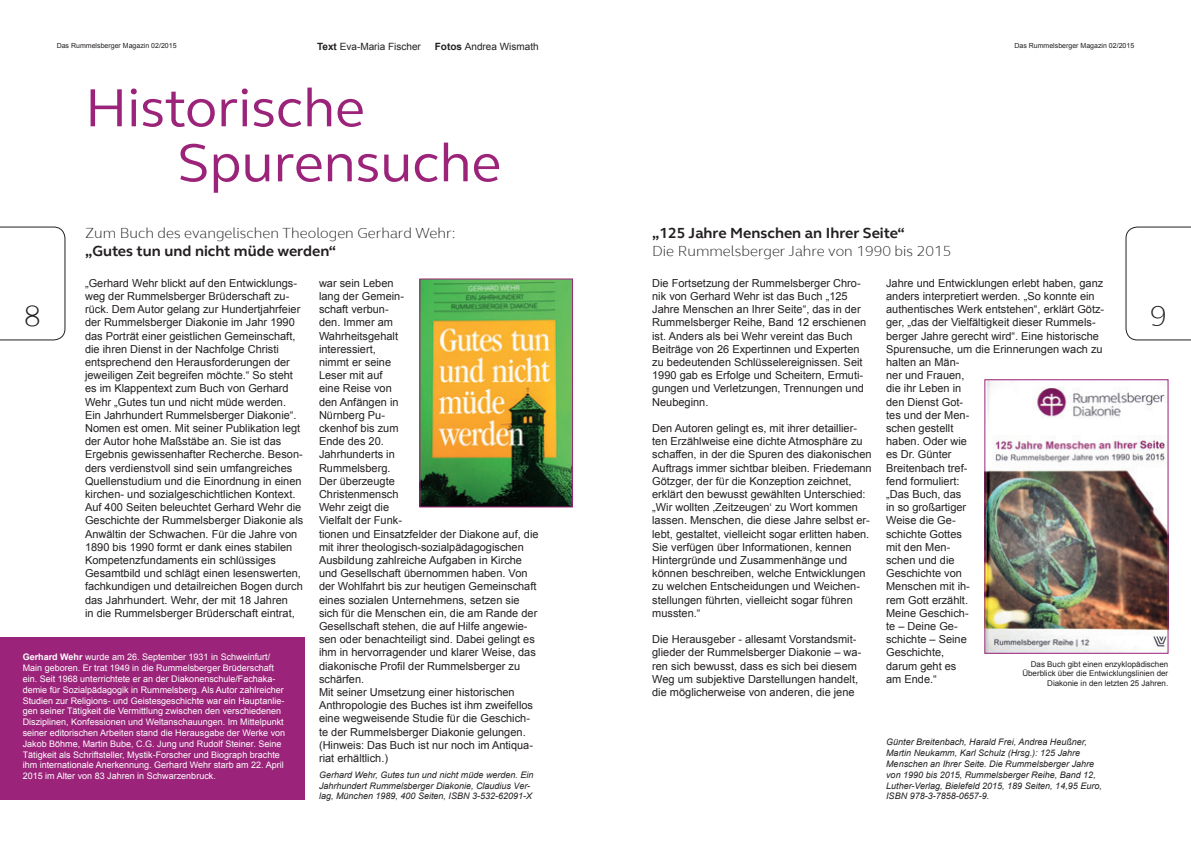
<style>
.page{position:relative;width:1191px;height:842px;background:#fff}
.page>*{position:absolute;margin:0;border:0;box-sizing:border-box;transform-origin:0 0}
.t1{font:55px/55px "FS Elliot";color:#9b247a}
.t2{font:300 30px "FS Elliot";color:#231f20}
.t3{font:300 15px "FS Elliot";color:#231f20}
.t4{font:700 15px "FS Elliot";color:#231f20}
.t5{font:11px/13.2px "Arial";color:#231f20}
.t6{font:10px "Arial";color:#231f20}
.t7{font:9px/10.8px "Arial";color:#fff}
.t8{font:italic 9px/10.8px "Arial";color:#231f20}
.t9{font:8px/9.6px "Arial";color:#231f20;text-align:right}
.t10{font:7px "Arial";color:#231f20}
.s1{font-weight:700}
</style>
<div class="page">
<img style="left:986px;top:381px;width:180px;height:271px">
<div style="left:984px;top:379px;width:184px;height:275px;border:1px solid #9b247a"></div>
<img style="left:421px;top:281px;width:150px;height:224px">
<div style="left:419px;top:279px;width:154px;height:228px;border:1px solid #9b247a"></div>
<div style="left:0;top:636px;width:305px;height:163px;background:#9b247a"></div>
<svg style="left:0;top:227px;width:65px;height:113px"></svg>
<svg style="left:1125px;top:227px;width:66px;height:113px"></svg>
<p class="t10" style="left:57px;top:41px;width:121px">Das Rummelsberger Magazin 02/2015</p>
<p class="t6" style="left:317px;top:40px;width:105px"><span class="s1">Text</span> Eva-Maria Fischer</p>
<p class="t6" style="left:435px;top:40px;width:105px"><span class="s1">Fotos</span> Andrea Wismath</p>
<p class="t10" style="left:1014px;top:41px;width:121px">Das Rummelsberger Magazin 02/2015</p>
<h1 class="t1" style="left:177px;top:79px;width:325px;text-indent:-92px">Historische<br>Spurensuche</h1>
<h3 class="t3" style="left:85px;top:223px;width:372px">Zum Buch des evangelischen Theologen Gerhard Wehr:</h3>
<h3 class="t4" style="left:85px;top:241px;width:253px">„Gutes tun und nicht müde werden“</h3>
<h3 class="t4" style="left:652px;top:223px;width:254px">„125 Jahre Menschen an Ihrer Seite“</h3>
<h3 class="t3" style="left:652px;top:241px;width:301px">Die Rummelsberger Jahre von 1990 bis 2015</h3>
<p class="t5" style="left:85px;top:276px;width:220px">„Gerhard Wehr blickt auf den Entwicklungs&shy;weg der Rummelsberger Brüderschaft zu&shy;rück. Dem Autor gelang zur Hundertjahrfeier der Rummelsberger Diakonie im Jahr 1990 das Porträt einer geistlichen Gemeinschaft, die ihren Dienst in der Nachfolge Christi entsprechend den Herausforderungen der jeweiligen Zeit begreifen möchte.“ So steht es im Klappentext zum Buch von Gerhard Wehr „Gutes tun und nicht müde werden.<br>Ein Jahrhundert Rummelsberger Diakonie“.<br>Nomen est omen. Mit seiner Publikation legt der Autor hohe Maßstäbe an. Sie ist das Ergebnis gewissenhafter Recherche. Beson&shy;ders verdienstvoll sind sein umfangreiches Quellenstudium und die Einordnung in einen kirchen- und sozialgeschichtlichen Kontext.<br>Auf 400 Seiten beleuchtet Gerhard Wehr die Geschichte der Rummelsberger Diakonie als Anwältin der Schwachen. Für die Jahre von 1890 bis 1990 formt er dank eines stabilen Kompetenzfundaments ein schlüssiges Gesamtbild und schlägt einen lesenswerten, fachkundigen und detailreichen Bogen durch das Jahrhundert. Wehr, der mit 18 Jahren<br>in die Rummelsberger Brüderschaft eintrat,</p>
<p class="t5" style="left:319px;top:276px;width:221px">war sein Leben<br>lang der Gemein-<br>schaft verbun-<br>den. Immer am<br>Wahrheitsgehalt<br>interessiert,<br>nimmt er seine<br>Leser mit auf<br>eine Reise von<br>den Anfängen in<br>Nürnberg Pu-<br>ckenhof bis zum<br>Ende des 20.<br>Jahrhunderts in<br>Rummelsberg.<br>Der überzeugte<br>Christenmensch<br>Wehr zeigt die<br>Vielfalt der Funk-<br>tionen und Einsatzfelder der Diakone auf, die mit ihrer theologisch-sozialpädagogischen<br>Ausbildung zahlreiche Aufgaben in Kirche und Gesellschaft übernommen haben. Von der Wohlfahrt bis zur heutigen Gemeinschaft eines sozialen Unternehmens, setzen sie sich für die Menschen ein, die am Rande der<br>Gesellschaft stehen, die auf Hilfe angewie&shy;sen oder benachteiligt sind. Dabei gelingt es ihm in hervorragender und klarer Weise, das diakonische Profil der Rummelsberger zu schärfen.<br>Mit seiner Umsetzung einer historischen<br>Anthropologie des Buches ist ihm zweifellos eine wegweisende Studie für die Geschich&shy;te der Rummelsberger Diakonie gelungen. (Hinweis: Das Buch ist nur noch im Antiqua&shy;riat erhältlich.)</p>
<p class="t5" style="left:652px;top:276px;width:215px">Die Fortsetzung der Rummelsberger Chro&shy;nik von Gerhard Wehr ist das Buch „125<br>Jahre Menschen an Ihrer Seite“, das in der Rummelsberger Reihe, Band 12 erschienen ist. Anders als bei Wehr vereint das Buch Beiträge von 26 Expertinnen und Experten zu bedeutenden Schlüsselereignissen. Seit 1990 gab es Erfolge und Scheitern, Ermuti&shy;gungen und Verletzungen, Trennungen und Neubeginn.</p>
<p class="t5" style="left:886px;top:276px;width:220px">Jahre und Entwicklungen erlebt haben, ganz anders interpretiert werden. „So konnte ein authentisches Werk entstehen“, erklärt Götz&shy;ger, „das der Vielfältigkeit dieser Rummels&shy;berger Jahre gerecht wird“. Eine historische<br>Spurensuche, um die Erinnerungen wach zu halten an Män-<br>ner und Frauen,<br>die ihr Leben in<br>den Dienst Got-<br>tes und der Men-<br>schen gestellt<br>haben. Oder wie<br>es Dr. Günter<br>Breitenbach tref-<br>fend formuliert:<br>„Das Buch, das<br>in so großartiger<br>Weise die Ge-<br>schichte Gottes<br>mit den Men-<br>schen und die<br>Geschichte von<br>Menschen mit ih-<br>rem Gott erzählt.<br>Meine Geschich-<br>te – Deine Ge-<br>schichte – Seine<br>Geschichte,<br>darum geht es<br>am Ende.“</p>
<h2 class="t2" style="left:24px;top:296px;width:19px">8</h2>
<h2 class="t2" style="left:1149px;top:296px;width:19px">9</h2>
<p class="t5" style="left:652px;top:422px;width:221px">Den Autoren gelingt es, mit ihrer detaillier&shy;ten Erzählweise eine dichte Atmosphäre zu schaffen, in der die Spuren des diakonischen Auftrags immer sichtbar bleiben. Friedemann Götzger, der für die Konzeption zeichnet, erklärt den bewusst gewählten Unterschied: „Wir wollten ‚Zeitzeugen‘ zu Wort kommen lassen. Menschen, die diese Jahre selbst er&shy;lebt, gestaltet, vielleicht sogar erlitten haben.<br>Sie verfügen über Informationen, kennen Hintergründe und Zusammenhänge und können beschreiben, welche Entwicklungen zu welchen Entscheidungen und Weichen&shy;stellungen führten, vielleicht sogar führen mussten.“</p>
<p class="t5" style="left:652px;top:633px;width:211px">Die Herausgeber - allesamt Vorstandsmit&shy;glieder der Rummelsberger Diakonie – wa&shy;ren sich bewusst, dass es sich bei diesem Weg um subjektive Darstellungen handelt, die möglicherweise von anderen, die jene</p>
<p class="t7" style="left:23px;top:652px;width:264px"><span class="s1">Gerhard Wehr</span> wurde am 26. September 1931 in Schweinfurt/ Main geboren. Er trat 1949 in die Rummelsberger Brüderschaft ein. Seit 1968 unterrichtete er an der Diakonenschule/Fachaka&shy;demie für Sozialpädagogik in Rummelsberg. Als Autor zahlreicher Studien zur Religions- und Geistesgeschichte war ein Hauptanlie&shy;gen seiner Tätigkeit die Vermittlung zwischen den verschiedenen Disziplinen, Konfessionen und Weltanschauungen. Im Mittelpunkt seiner editorischen Arbeiten stand die Herausgabe der Werke von Jakob Böhme, Martin Bube, C.G. Jung und Rudolf Steiner. Seine Tätigkeit als Schriftsteller, Mystik-Forscher und Biograph brachte ihm internationale Anerkennung. Gerhard Wehr starb am 22. April 2015 im Alter von 83 Jahren in Schwarzenbruck.</p>
<p class="t9" style="left:1022px;top:659px;width:147px">Das Buch gibt einen enzyklopädischen<br>Überblick über die Entwicklungslinien der<br>Diakonie in den letzten 25 Jahren.</p>
<p class="t8" style="left:886px;top:737px;width:217px">Günter Breitenbach, Harald Frei, Andrea Heußner, Martin Neukamm, Karl Schulz (Hrsg.): 125 Jahre Menschen an Ihrer Seite. Die Rummelsberger Jahre von 1990 bis 2015, Rummelsberger Reihe, Band 12, Luther-Verlag, Bielefeld 2015, 189 Seiten, 14,95 Euro, ISBN 978-3-7858-0657-9.</p>
<p class="t8" style="left:319px;top:769px;width:216px">Gerhard Wehr, Gutes tun und nicht müde werden. Ein<br>Jahrhundert Rummelsberger Diakonie, Claudius Ver&shy;lag, München 1989, 400 Seiten, ISBN 3-532-62091-X</p>
</div>
